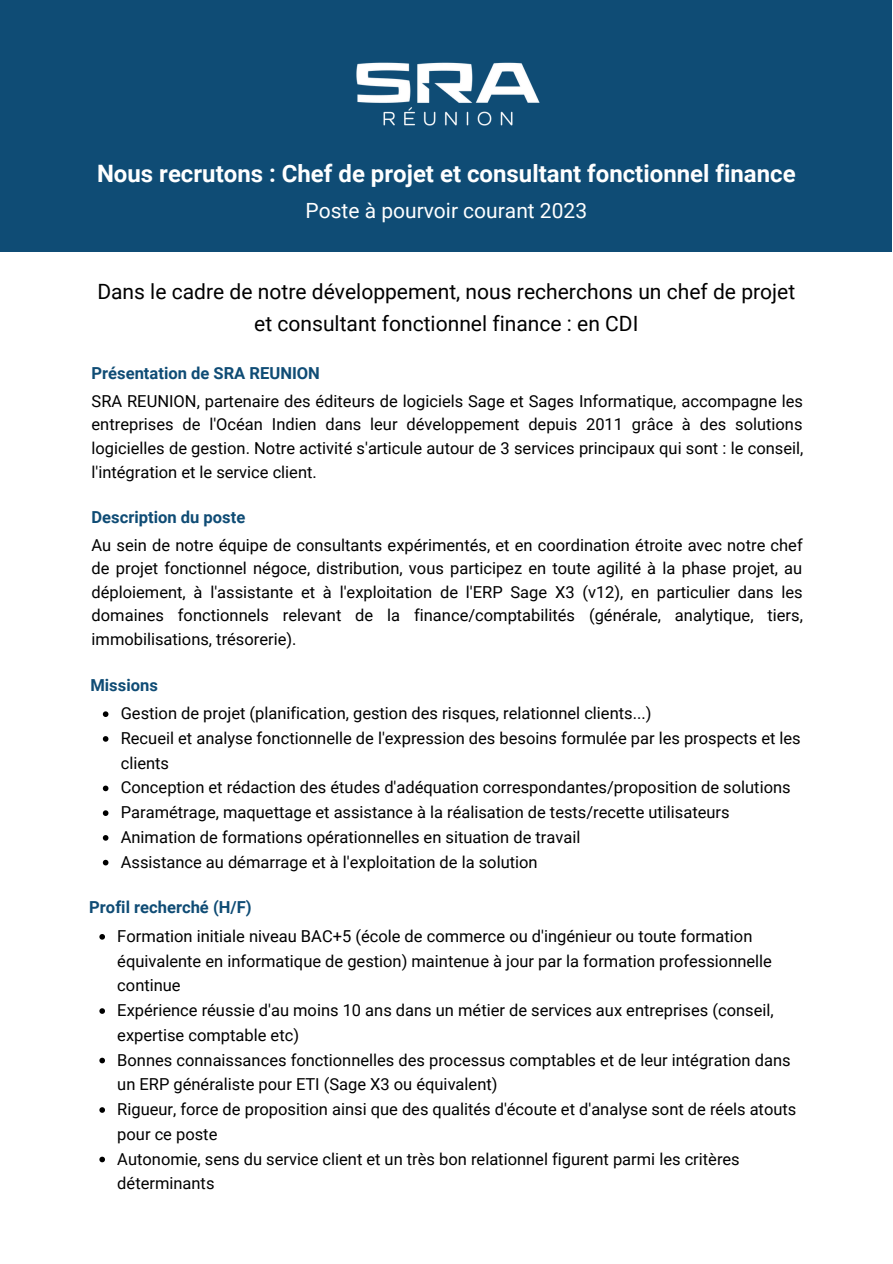
<style>
.page{position:relative;width:893px;height:1264px;background:#fff}
.page>*{position:absolute;margin:0;border:0;box-sizing:border-box;transform-origin:0 0}
.t1{font:700 24px "Roboto";color:#fff}
.t2{font:21px/31.5px "Roboto";color:#000;text-align:center}
.t3{font:21px "Roboto";color:#fff}
.t4{font:16.5px/24.8px "Roboto";color:#000;text-align:justify}
.t5{font:700 16.5px "Roboto";color:#0f4c75}
</style>
<div class="page">
<div style="left:0;top:0;width:891px;height:251px;background:#0f4c75"></div>
<svg style="left:103px;top:711px;width:5px;height:6px"></svg>
<svg style="left:103px;top:736px;width:5px;height:5px"></svg>
<svg style="left:103px;top:785px;width:5px;height:6px"></svg>
<svg style="left:103px;top:810px;width:5px;height:6px"></svg>
<svg style="left:103px;top:835px;width:5px;height:5px"></svg>
<svg style="left:103px;top:859px;width:5px;height:6px"></svg>
<svg style="left:99px;top:934px;width:6px;height:5px"></svg>
<svg style="left:99px;top:1008px;width:6px;height:5px"></svg>
<svg style="left:99px;top:1057px;width:6px;height:6px"></svg>
<svg style="left:99px;top:1107px;width:6px;height:5px"></svg>
<svg style="left:99px;top:1156px;width:6px;height:6px"></svg>
<img style="left:356px;top:62px;width:184px;height:64px">
<h1 class="t1" style="left:97px;top:160px;width:700px">Nous recrutons : Chef de projet et consultant fonctionnel finance</h1>
<p class="t3" style="left:305px;top:198px;width:283px">Poste à pourvoir courant 2023</p>
<p class="t2" style="left:97px;top:276px;width:699px">Dans le cadre de notre développement, nous recherchons un chef de projet et consultant fonctionnel finance : en CDI</p>
<p class="t5" style="left:92px;top:364px;width:230px">Présentation de SRA REUNION</p>
<p class="t4" style="left:92px;top:389px;width:713px;line-height:23.5px">SRA REUNION, partenaire des éditeurs de logiciels Sage et Sages Informatique, accompagne les entreprises de l'Océan Indien dans leur développement depuis 2011 grâce à des solutions logicielles de gestion. Notre activité s'articule autour de 3 services principaux qui sont : le conseil, l'intégration et le service client.</p>
<p class="t5" style="left:92px;top:508px;width:155px">Description du poste</p>
<p class="t4" style="left:92px;top:533px;width:712px;line-height:23.5px">Au sein de notre équipe de consultants expérimentés, et en coordination étroite avec notre chef de projet fonctionnel négoce, distribution, vous participez en toute agilité à la phase projet, au déploiement, à l'assistante et à l'exploitation de l'ERP Sage X3 (v12), en particulier dans les domaines fonctionnels relevant de la finance/comptabilités (générale, analytique, tiers, immobilisations, trésorerie).</p>
<p class="t5" style="left:90px;top:675px;width:69px">Missions</p>
<p class="t4" style="left:121px;top:701px;width:681px;text-align:left">Gestion de projet (planification, gestion des risques, relationnel clients...)<br>Recueil et analyse fonctionnelle de l'expression des besoins formulée par les prospects et les clients<br>Conception et rédaction des études d'adéquation correspondantes/proposition de solutions Paramétrage, maquettage et assistance à la réalisation de tests/recette utilisateurs Animation de formations opérationnelles en situation de travail<br>Assistance au démarrage et à l'exploitation de la solution</p>
<p class="t5" style="left:89px;top:898px;width:164px">Profil recherché (H/F)</p>
<p class="t4" style="left:117px;top:923px;width:680px;text-align:left">Formation initiale niveau BAC+5 (école de commerce ou d'ingénieur ou toute formation équivalente en informatique de gestion) maintenue à jour par la formation professionnelle continue<br>Expérience réussie d'au moins 10 ans dans un métier de services aux entreprises (conseil, expertise comptable etc)<br>Bonnes connaissances fonctionnelles des processus comptables et de leur intégration dans un ERP généraliste pour ETI (Sage X3 ou équivalent)<br>Rigueur, force de proposition ainsi que des qualités d'écoute et d'analyse sont de réels atouts pour ce poste<br>Autonomie, sens du service client et un très bon relationnel figurent parmi les critères déterminants</p>
</div>
